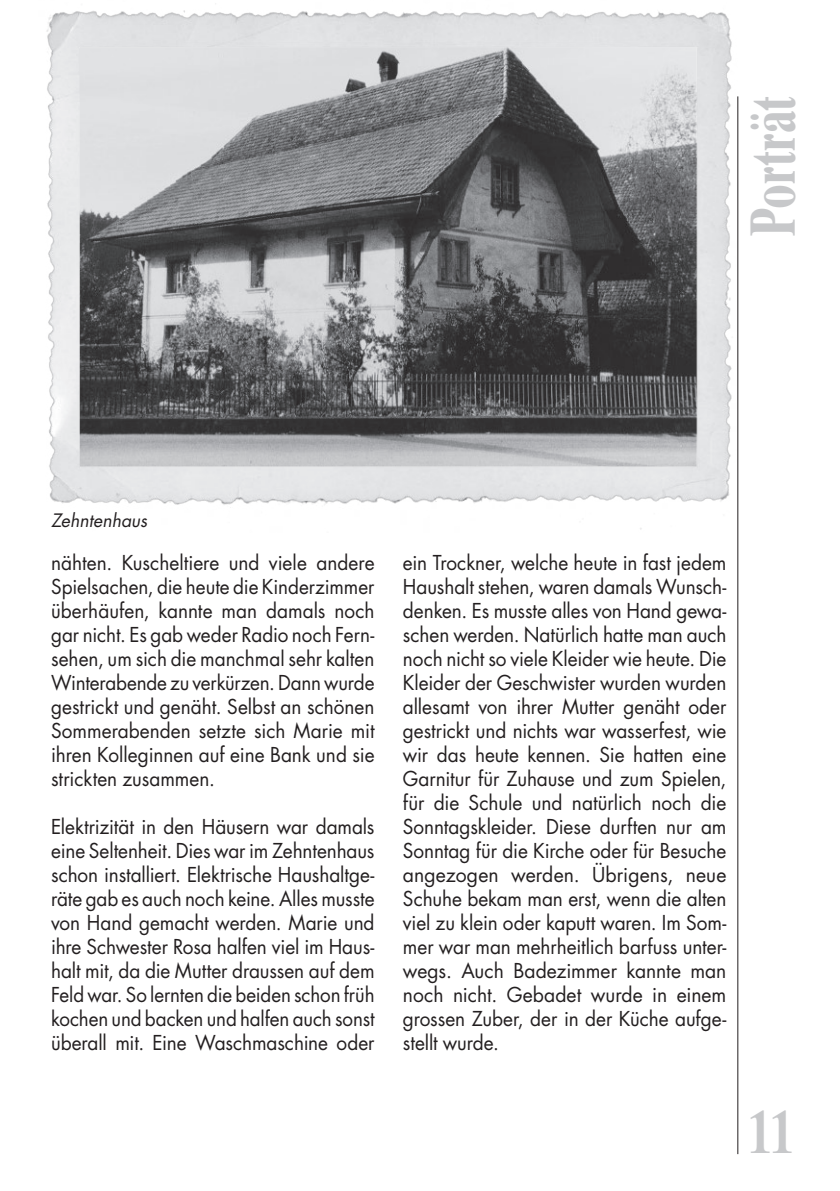
<style>
.page{position:relative;width:840px;height:1191px;background:#fff}
.page>*{position:absolute;margin:0;border:0;box-sizing:border-box;transform-origin:0 0}
.t1{font:700 64px "Times Ten LT Std";letter-spacing:-.005em;color:#c7c8ca;scale:.7 1}
.t2{font:700 60px "Times Ten LT Std";color:#c7c8ca;scale:.7 1}
.t3{font:20px/24px "Futura Std";letter-spacing:-.005em;color:#231f20;text-align:justify;scale:.95 1}
.t4{font:italic 18px "Futura Std";color:#231f20}
</style>
<div class="page">
<hr style="left:737px;top:96px;width:1px;height:1058px;background:#231f20">
<img style="left:46px;top:3px;width:686px;height:527px">
<h1 class="t1" style="left:733px;top:237px;width:202px;rotate:-90deg">Porträt</h1>
<p class="t4" style="left:51px;top:508px;width:98px">Zehntenhaus</p>
<p class="t3" style="left:51px;top:550px;width:342px">nähten. Kuscheltiere und viele andere Spielsachen, die heute die Kinderzimmer überhäufen, kannte man damals noch gar nicht. Es gab weder Radio noch Fern&shy;sehen, um sich die manchmal sehr kalten Winterabende zu verkürzen. Dann wurde gestrickt und genäht. Selbst an schönen Sommerabenden setzte sich Marie mit ihren Kolleginnen auf eine Bank und sie strickten zusammen.</p>
<p class="t3" style="left:51px;top:814px;width:342px">Elektrizität in den Häusern war damals eine Seltenheit. Dies war im Zehntenhaus schon installiert. Elektrische Haushaltge&shy;räte gab es auch noch keine. Alles musste von Hand gemacht werden. Marie und ihre Schwester Rosa halfen viel im Haus&shy;halt mit, da die Mutter draussen auf dem Feld war. So lernten die beiden schon früh kochen und backen und halfen auch sonst überall mit. Eine Waschmaschine oder</p>
<p class="t3" style="left:403px;top:550px;width:342px">ein Trockner, welche heute in fast jedem Haushalt stehen, waren damals Wunsch&shy;denken. Es musste alles von Hand gewa&shy;schen werden. Natürlich hatte man auch noch nicht so viele Kleider wie heute. Die Kleider der Geschwister wurden wurden allesamt von ihrer Mutter genäht oder gestrickt und nichts war wasserfest, wie wir das heute kennen. Sie hatten eine Garnitur für Zuhause und zum Spielen, für die Schule und natürlich noch die Sonntagskleider. Diese durften nur am Sonntag für die Kirche oder für Besuche angezogen werden. Übrigens, neue Schuhe bekam man erst, wenn die alten viel zu klein oder kaputt waren. Im Som&shy;mer war man mehrheitlich barfuss unter&shy;wegs. Auch Badezimmer kannte man noch nicht. Gebadet wurde in einem grossen Zuber, der in der Küche aufge&shy;stellt wurde.</p>
<h2 class="t2" style="left:748px;top:1096px;width:63px">11</h2>
</div>
